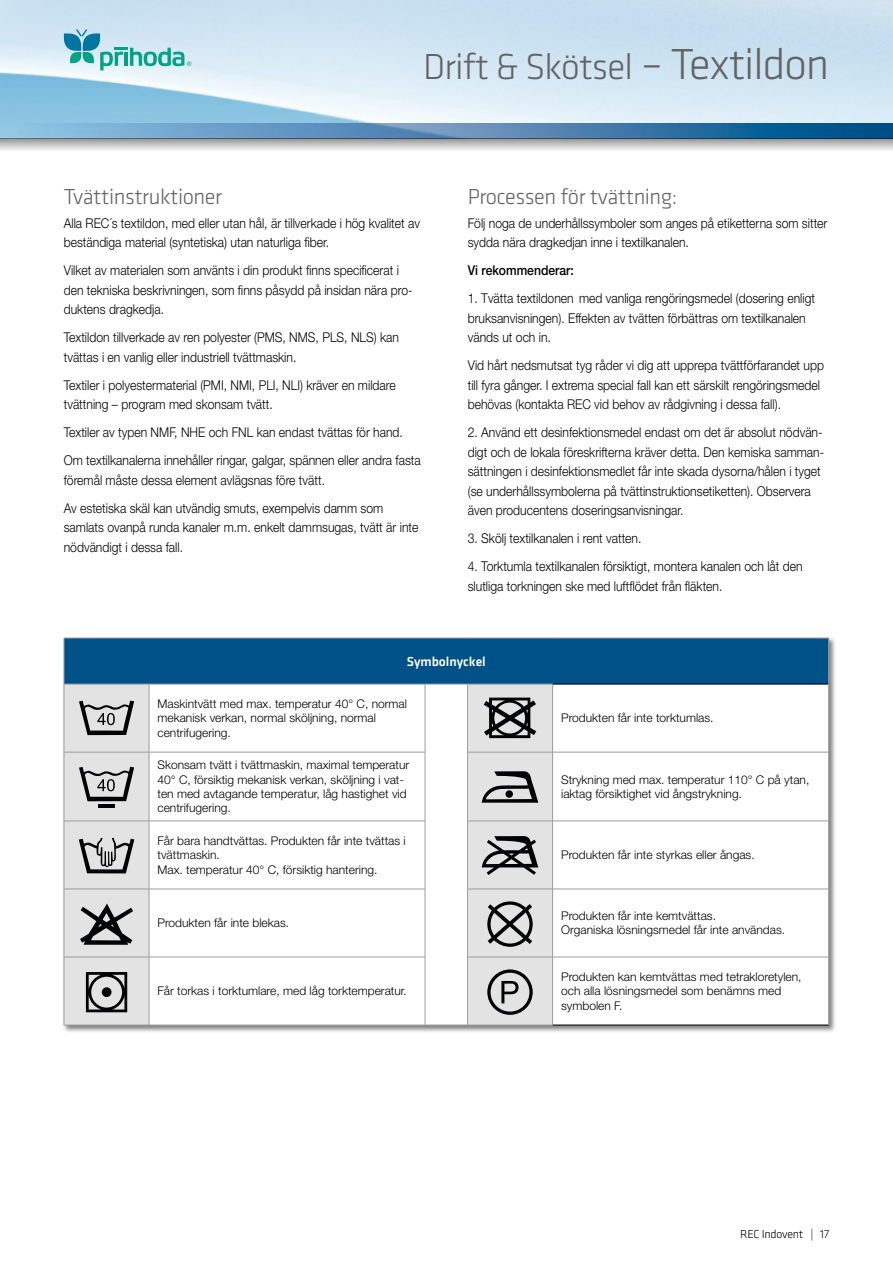
<style>
.page{position:relative;width:893px;height:1263px;background:#fff}
.page>*{position:absolute;margin:0;border:0;box-sizing:border-box;transform-origin:0 0}
.t1{font:300 37.5px "Klavika";letter-spacing:-.025em;color:#646363}
.t2{font:300 22.5px "Klavika";letter-spacing:-.02em;color:#646363}
.t3{font:300 13.5px/19.5px "Helvetica Neue LT Std";color:#000;scale:.9 1}
.t4{font:500 13.5px "Helvetica Neue LT Std";color:#000;scale:.9 1}
.t5{font:500 13.5px "Klavika";color:#fff}
.t6{font:300 12px/14.4px "Helvetica Neue LT Std";color:#000}
.t7{font:300 12px "Klavika";letter-spacing:-.02em;color:#000}
.s1{font-size:45px}
</style>
<div class="page">
<svg style="left:0;top:123px;width:893px;height:15px;background:#5089b6"></svg>
<svg style="left:0;top:138px;width:893px;height:13px;background:#bcbfc0"></svg>
<svg style="left:64px;top:29px;width:127px;height:41px;background:#99d0d7"></svg>
<div style="left:62px;top:636px;width:775px;height:396px;background:#000;opacity:.5"></div>
<div style="left:64px;top:638px;width:765px;height:46px;background:#005187"></div>
<svg style="left:150px;top:685px;width:275px;height:340px"></svg>
<div style="left:425px;top:684px;width:43px;height:341px;background:#fff"></div>
<svg style="left:553px;top:685px;width:275px;height:340px"></svg>
<hr style="left:828px;top:638px;width:1px;height:46px;background:#9d9d9c">
<hr style="left:149px;top:684px;width:276px;height:1px;background:#9d9d9c">
<hr style="left:149px;top:684px;width:1px;height:68px;background:#9d9d9c">
<hr style="left:425px;top:684px;width:43px;height:1px;background:#9d9d9c">
<hr style="left:149px;top:752px;width:276px;height:1px;background:#9d9d9c">
<hr style="left:149px;top:752px;width:1px;height:69px;background:#9d9d9c">
<hr style="left:553px;top:752px;width:276px;height:1px;background:#9d9d9c">
<hr style="left:149px;top:821px;width:276px;height:1px;background:#9d9d9c">
<hr style="left:149px;top:821px;width:1px;height:68px;background:#9d9d9c">
<hr style="left:553px;top:821px;width:276px;height:1px;background:#9d9d9c">
<hr style="left:149px;top:889px;width:276px;height:1px;background:#9d9d9c">
<hr style="left:149px;top:889px;width:1px;height:68px;background:#9d9d9c">
<hr style="left:553px;top:889px;width:276px;height:1px;background:#9d9d9c">
<hr style="left:149px;top:957px;width:276px;height:1px;background:#9d9d9c">
<hr style="left:149px;top:957px;width:1px;height:68px;background:#9d9d9c">
<hr style="left:553px;top:957px;width:276px;height:1px;background:#9d9d9c">
<hr style="left:64px;top:1025px;width:85px;height:1px;background:#9d9d9c">
<hr style="left:149px;top:1025px;width:276px;height:1px;background:#9d9d9c">
<hr style="left:425px;top:1025px;width:43px;height:1px;background:#9d9d9c">
<hr style="left:468px;top:1025px;width:85px;height:1px;background:#9d9d9c">
<hr style="left:553px;top:684px;width:275px;height:1px;background:#000">
<hr style="left:553px;top:1025px;width:276px;height:1px;background:#000">
<hr style="left:64px;top:638px;width:85px;height:1px;background:#9d9d9c">
<hr style="left:64px;top:638px;width:1px;height:46px;background:#9d9d9c">
<hr style="left:149px;top:638px;width:276px;height:1px;background:#9d9d9c">
<hr style="left:425px;top:638px;width:43px;height:1px;background:#9d9d9c">
<hr style="left:468px;top:638px;width:85px;height:1px;background:#9d9d9c">
<hr style="left:553px;top:638px;width:276px;height:1px;background:#9d9d9c">
<hr style="left:425px;top:684px;width:1px;height:68px;background:#9d9d9c">
<hr style="left:467px;top:684px;width:1px;height:68px;background:#9d9d9c">
<hr style="left:828px;top:684px;width:1px;height:68px;background:#9d9d9c">
<hr style="left:425px;top:752px;width:1px;height:69px;background:#9d9d9c">
<hr style="left:467px;top:752px;width:1px;height:69px;background:#9d9d9c">
<hr style="left:828px;top:752px;width:1px;height:69px;background:#9d9d9c">
<hr style="left:425px;top:821px;width:1px;height:68px;background:#9d9d9c">
<hr style="left:467px;top:821px;width:1px;height:68px;background:#9d9d9c">
<hr style="left:828px;top:821px;width:1px;height:68px;background:#9d9d9c">
<hr style="left:425px;top:889px;width:1px;height:68px;background:#9d9d9c">
<hr style="left:467px;top:889px;width:1px;height:68px;background:#9d9d9c">
<hr style="left:828px;top:889px;width:1px;height:68px;background:#9d9d9c">
<hr style="left:425px;top:957px;width:1px;height:68px;background:#9d9d9c">
<hr style="left:467px;top:957px;width:1px;height:68px;background:#9d9d9c">
<hr style="left:828px;top:957px;width:1px;height:68px;background:#9d9d9c">
<svg style="left:64px;top:684px;width:85px;height:341px;background:#c4c4c5"></svg>
<svg style="left:468px;top:684px;width:85px;height:341px;background:#c1c1c1"></svg>
<h1 class="t1" style="left:423px;top:46px;width:407px">Drift &amp; Skötsel <span class="s1">– Textildon</span></h1>
<h2 class="t2" style="left:64px;top:184px;width:160px">Tvättinstruktioner</h2>
<p class="t3" style="left:64px;top:213px;width:397px">Alla REC´s textildon, med eller utan hål, är tillverkade i hög kvalitet av beständiga material (syntetiska) utan naturliga fiber.</p>
<p class="t3" style="left:64px;top:260px;width:389px">Vilket av materialen som använts i din produkt finns specificerat i den tekniska beskrivningen, som finns påsydd på insidan nära pro&shy;duktens dragkedja.</p>
<p class="t3" style="left:64px;top:327px;width:374px">Textildon tillverkade av ren polyester (PMS, NMS, PLS, NLS) kan tvättas i en vanlig eller industriell tvättmaskin.</p>
<p class="t3" style="left:64px;top:375px;width:370px">Textiler i polyestermaterial (PMI, NMI, PLI, NLI) kräver en mildare tvättning – program med skonsam tvätt.</p>
<p class="t3" style="left:64px;top:418px;width:398px;line-height:28px">Textiler av typen NMF, NHE och FNL kan endast tvättas för hand.<br>Om textilkanalerna innehåller ringar, galgar, spännen eller andra fasta</p>
<p class="t3" style="left:64px;top:466px;width:357px;line-height:28px">föremål måste dessa element avlägsnas före tvätt.<br>Av estetiska skäl kan utvändig smuts, exempelvis damm som</p>
<p class="t3" style="left:64px;top:517px;width:396px">samlats ovanpå runda kanaler m.m. enkelt dammsugas, tvätt är inte nödvändigt i dessa fall.</p>
<h2 class="t2" style="left:468px;top:184px;width:211px">Processen för tvättning:</h2>
<p class="t3" style="left:468px;top:213px;width:401px">Följ noga de underhållssymboler som anges på etiketterna som sitter sydda nära dragkedjan inne i textilkanalen.</p>
<p class="t4" style="left:468px;top:262px;width:119px">Vi rekommenderar:</p>
<p class="t3" style="left:468px;top:288px;width:387px">1. Tvätta textildonen med vanliga rengöringsmedel (dosering enligt bruksanvisningen). Effekten av tvätten förbättras om textilkanalen vänds ut och in.</p>
<p class="t3" style="left:468px;top:355px;width:397px">Vid hårt nedsmutsat tyg råder vi dig att upprepa tvättförfarandet upp till fyra gånger. I extrema special fall kan ett särskilt rengöringsmedel behövas (kontakta REC vid behov av rådgivning i dessa fall).</p>
<p class="t3" style="left:468px;top:422px;width:398px">2. Använd ett desinfektionsmedel endast om det är absolut nödvän&shy;digt och de lokala föreskrifterna kräver detta. Den kemiska samman&shy;sättningen i desinfektionsmedlet får inte skada dysorna/hålen i tyget (se underhållssymbolerna på tvättinstruktionsetiketten). Observera även producentens doseringsanvisningar.</p>
<p class="t3" style="left:468px;top:528px;width:195px">3. Skölj textilkanalen i rent vatten.</p>
<p class="t3" style="left:468px;top:556px;width:374px">4. Torktumla textilkanalen försiktigt, montera kanalen och låt den slutliga torkningen ske med luftflödet från fläkten.</p>
<p class="t5" style="left:407px;top:654px;width:80px">Symbolnyckel</p>
<p class="t6" style="left:158px;top:696px;width:251px">Maskintvätt med max. temperatur 40° C, normal mekanisk verkan, normal sköljning, normal centrifugering.</p>
<p class="t6" style="left:158px;top:757px;width:253px">Skonsam tvätt i tvättmaskin, maximal temperatur 40° C, försiktig mekanisk verkan, sköljning i vat&shy;ten med avtagande temperatur, låg hastighet vid centrifugering.</p>
<p class="t6" style="left:158px;top:833px;width:250px">Får bara handtvättas. Produkten får inte tvättas i tvättmaskin.<br>Max. temperatur 40° C, försiktig hantering.</p>
<p class="t6" style="left:561px;top:711px;width:154px">Produkten får inte torktumlas.</p>
<p class="t6" style="left:561px;top:772px;width:250px">Strykning med max. temperatur 110° C på ytan, iaktag försiktighet vid ångstrykning.</p>
<p class="t6" style="left:561px;top:847px;width:195px">Produkten får inte styrkas eller ångas.</p>
<p class="t6" style="left:158px;top:915px;width:133px">Produkten får inte blekas.</p>
<p class="t6" style="left:561px;top:908px;width:226px">Produkten får inte kemtvättas.<br>Organiska lösningsmedel får inte användas.</p>
<p class="t6" style="left:158px;top:983px;width:251px">Får torkas i torktumlare, med låg torktemperatur.</p>
<p class="t6" style="left:561px;top:969px;width:242px">Produkten kan kemtvättas med tetrakloretylen, och alla lösningsmedel som benämns med symbolen F.</p>
<p class="t7" style="left:740px;top:1228px;width:90px">REC Indovent | 17</p>
</div>
